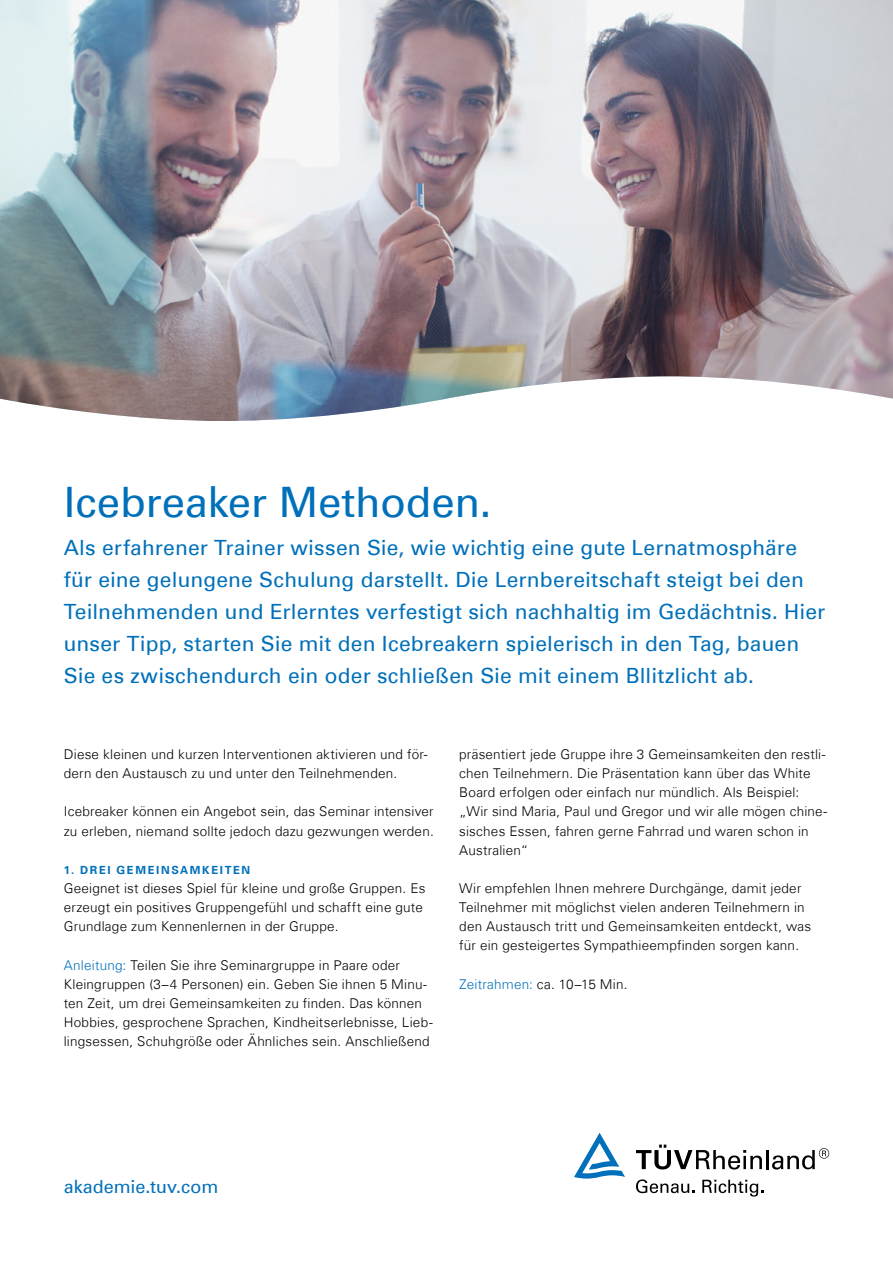
<style>
.page{position:relative;width:893px;height:1263px;background:#fff}
.page>*{position:absolute;margin:0;border:0;box-sizing:border-box;transform-origin:0 0}
._01_Headline{font:42px "Univers Com 55 Roman";letter-spacing:-.005em;color:#0070ba}
._02_Subheadline___In{font:21px/32px "Univers Com 55 Roman";letter-spacing:.01em;color:#0070ba}
.t1{font:18px "Univers Com 55 Roman";color:#0070ba}
._03_Copy{font:300 13.5px/19.2px "Univers Com 45";letter-spacing:.015em;color:#000}
._04_Copyheadline{font:700 11.25px "Univers Com 65";letter-spacing:.145em;color:#0070ba}
.s1{color:#0070ba}
</style>
<div class="page">
<svg style="left:636px;top:1144px;width:126px;height:25px"></svg>
<hr style="left:766px;top:1150px;width:3px;height:19px;background:#000">
<svg style="left:772px;top:1148px;width:57px;height:21px"></svg>
<svg style="left:636px;top:1179px;width:58px;height:14px"></svg>
<svg style="left:702px;top:1180px;width:61px;height:16px"></svg>
<svg style="left:574px;top:1133px;width:51px;height:45px"></svg>
<img style="left:0;top:0;width:893px;height:421px">
<p class="_01_Headline" style="left:64px;top:476px;width:429px">Icebreaker Methoden.</p>
<p class="_02_Subheadline___In" style="left:64px;top:531px;width:763px">Als erfahrener Trainer wissen Sie, wie wichtig eine gute Lernatmosphäre für eine gelungene Schulung darstellt. Die Lernbereitschaft steigt bei den Teilnehmenden und Erlerntes verfestigt sich nachhaltig im Gedächtnis. Hier unser Tipp, starten Sie mit den Icebreakern spielerisch in den Tag, bauen Sie es zwischendurch ein oder schließen Sie mit einem Bllitzlicht ab.</p>
<p class="_03_Copy" style="left:64px;top:745px;width:365px">Diese kleinen und kurzen Interventionen aktivieren und för&shy;dern den Austausch zu und unter den Teilnehmenden.</p>
<p class="_03_Copy" style="left:64px;top:802px;width:371px">Icebreaker können ein Angebot sein, das Seminar intensiver zu erleben, niemand sollte jedoch dazu gezwungen werden.</p>
<p class="_04_Copyheadline" style="left:64px;top:863px;width:188px">1. DREI GEMEINSAMKEITEN</p>
<p class="_03_Copy" style="left:64px;top:879px;width:363px">Geeignet ist dieses Spiel für kleine und große Gruppen. Es erzeugt ein positives Gruppengefühl und schafft eine gute<br>Grundlage zum Kennenlernen in der Gruppe.</p>
<p class="_03_Copy" style="left:64px;top:955px;width:371px"><span class="s1">Anleitung:</span> Teilen Sie ihre Seminargruppe in Paare oder Kleingruppen (3–4 Personen) ein. Geben Sie ihnen 5 Minu&shy;ten Zeit, um drei Gemeinsamkeiten zu finden. Das können Hobbies, gesprochene Sprachen, Kindheitserlebnisse, Lieb&shy;lingsessen, Schuhgröße oder Ähnliches sein. Anschließend</p>
<p class="_03_Copy" style="left:459px;top:745px;width:370px">präsentiert jede Gruppe ihre 3 Gemeinsamkeiten den restli&shy;chen Teilnehmern. Die Präsentation kann über das White Board erfolgen oder einfach nur mündlich. Als Beispiel: „Wir sind Maria, Paul und Gregor und wir alle mögen chine&shy;sisches Essen, fahren gerne Fahrrad und waren schon in Australien“</p>
<p class="_03_Copy" style="left:459px;top:879px;width:354px">Wir empfehlen Ihnen mehrere Durchgänge, damit jeder Teilnehmer mit möglichst vielen anderen Teilnehmern in den Austausch tritt und Gemeinsamkeiten entdeckt, was für ein gesteigertes Sympathieempfinden sorgen kann.</p>
<p class="_03_Copy" style="left:459px;top:974px;width:170px"><span class="s1">Zeitrahmen:</span> ca. 10–15 Min.</p>
<h3 class="t1" style="left:64px;top:1175px;width:156px">akademie.tuv.com</h3>
</div>
